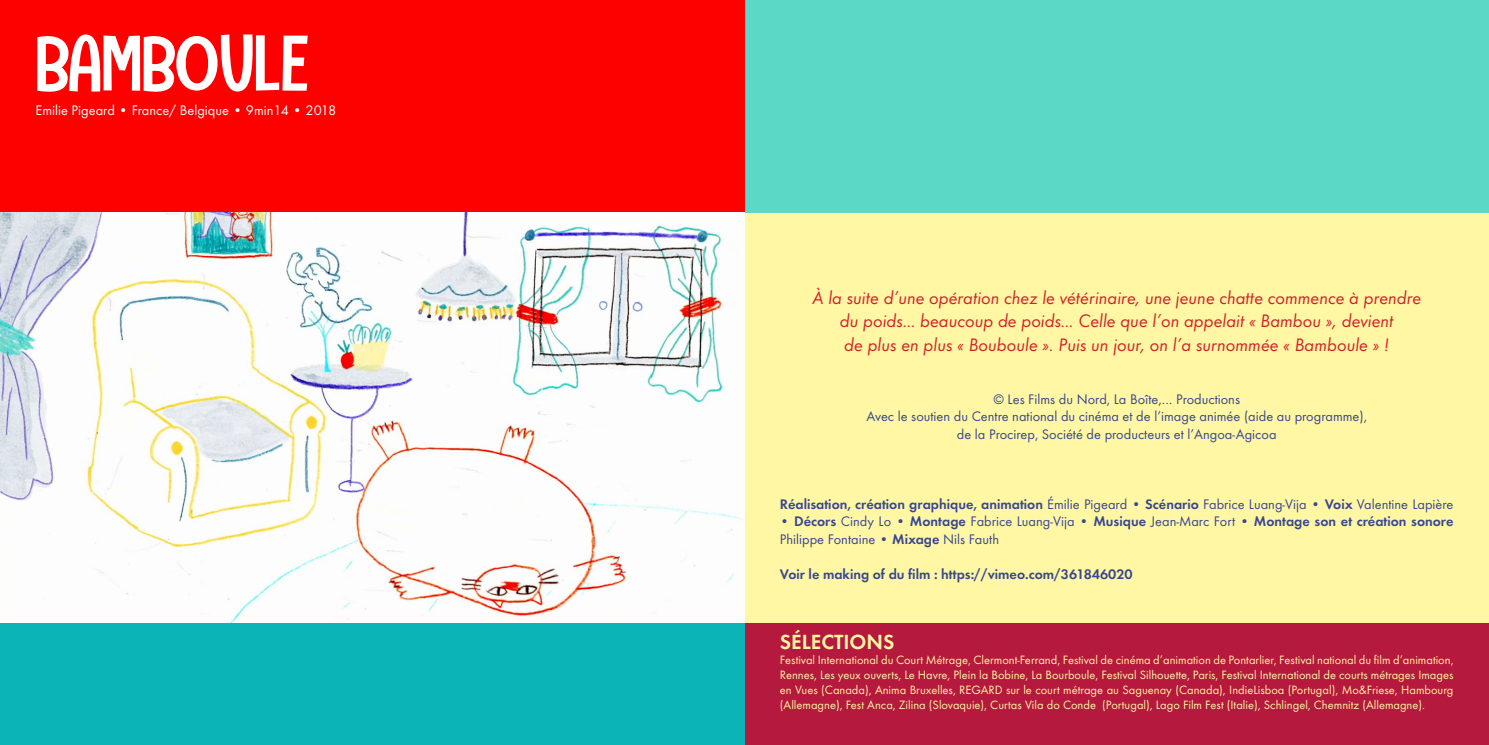
<style>
.page{position:relative;width:1489px;height:745px;background:#fff}
.page>*{position:absolute;margin:0;border:0;box-sizing:border-box;transform-origin:0 0}
.t1{font:81.38px "Camping Holiday DEMO";color:#fff}
.t2{font:700 21.25px "Function";color:#fff7a4}
.t3{font:italic 18.75px/23.8px "Function";color:#d1232a;text-align:center}
.t4{font:14.38px/17.5px "Function";color:#384790;text-align:center}
.t5{font:700 14.38px "Function";color:#384790}
.t6{font:14.38px "Function";color:#fff}
.t7{font:12.5px/15px "Function";color:#fff7a4;text-align:justify}
.s1{font-weight:400}
.s2{font-weight:700}
</style>
<div class="page">
<div style="left:744px;top:586px;width:744px;height:158px;background:#b5193d"></div>
<div style="left:0;top:546px;width:744px;height:198px;background:#0bb4b7"></div>
<div style="left:744px;top:0;width:744px;height:237px;background:#5bd8c6"></div>
<div style="left:744px;top:213px;width:744px;height:409px;background:#fff7a4"></div>
<div style="left:0;top:0;width:744px;height:315px;background:#fd0000"></div>
<img style="left:0;top:213px;width:744px;height:409px">
<h1 class="t1" style="left:35px;top:18px;width:275px">BAMBOULE</h1>
<p class="t6" style="left:35px;top:102px;width:302px">Emilie Pigeard • France/ Belgique • 9min14 • 2018</p>
<h3 class="t3" style="left:812px;top:285px;width:610px">À la suite d’une opération chez le vétérinaire, une jeune chatte commence à prendre du poids… beaucoup de poids… Celle que l’on appelait « Bambou », devient<br>de plus en plus « Bouboule ». Puis un jour, on l’a surnommée « Bamboule » !</h3>
<p class="t4" style="left:866px;top:390px;width:502px">© Les Films du Nord, La Boîte,… Productions<br>Avec le soutien du Centre national du cinéma et de l’image animée (aide au programme), de la Procirep, Société de producteurs et l’Angoa-Agicoa</p>
<p class="t5" style="left:780px;top:495px;width:675px">Réalisation, création graphique, animation <span class="s1">Émilie Pigeard</span> • Scénario <span class="s1">Fabrice Luang-Vija</span> • Voix <span class="s1">Valentine Lapière</span></p>
<p class="t4" style="left:780px;top:512px;width:675px;text-align:left"><span class="s2">• Décors</span> Cindy Lo <span class="s2">• Montage</span> Fabrice Luang-Vija <span class="s2">• Musique</span> Jean-Marc Fort <span class="s2">• Montage son et création sonore<br></span>Philippe Fontaine <span class="s2">• Mixage</span> Nils Fauth</p>
<p class="t5" style="left:780px;top:565px;width:354px">Voir le making of du film : https://vimeo.com/361846020</p>
<h2 class="t2" style="left:780px;top:629px;width:116px">SÉLECTIONS</h2>
<p class="t7" style="left:780px;top:652px;width:675px">Festival International du Court Métrage, Clermont-Ferrand, Festival de cinéma d’animation de Pontarlier, Festival national du film d’animation, Rennes, Les yeux ouverts, Le Havre, Plein la Bobine, La Bourboule, Festival Silhouette, Paris, Festival International de courts métrages Images en Vues (Canada), Anima Bruxelles, REGARD sur le court métrage au Saguenay (Canada), IndieLisboa (Portugal), Mo&amp;Friese, Hambourg (Allemagne), Fest Anca, Zilina (Slovaquie), Curtas Vila do Conde (Portugal), Lago Film Fest (Italie), Schlingel, Chemnitz (Allemagne).</p>
</div>
